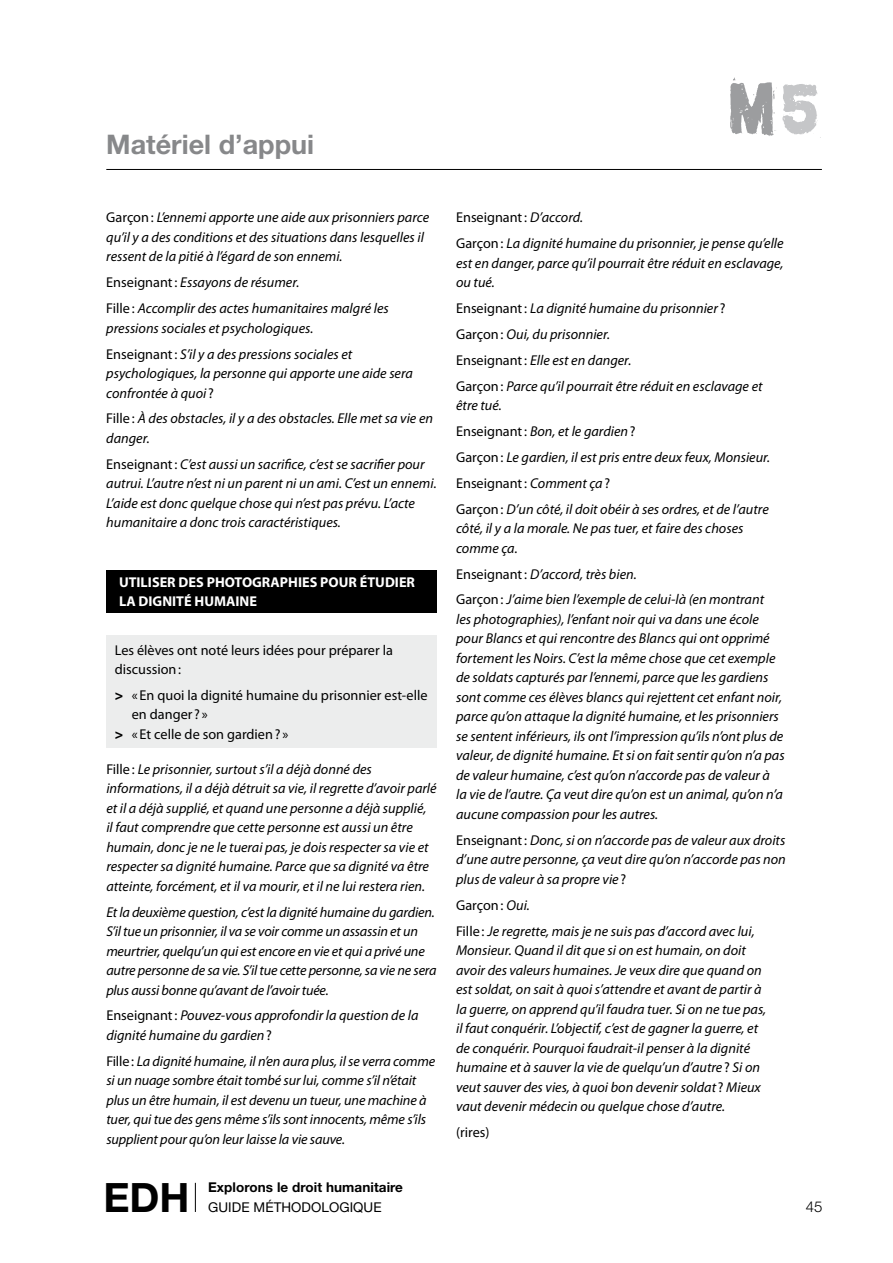
<style>
.page{position:relative;width:893px;height:1263px;background:#fff}
.page>*{position:absolute;margin:0;border:0;box-sizing:border-box;transform-origin:0 0}
.t1{font:79.65px "Mulgrave";color:#9c9d9f}
.t2{font:700 40.5px "Helvetica Neue";color:#000}
.t3{font:700 27px "Helvetica Neue";color:#87888a}
.t4{font:300 15px "Helvetica Neue";color:#000}
.t5{font:italic 14.25px/19.5px "Myriad Pro";color:#000}
.t6{font:14.25px/19.5px "Myriad Pro";color:#000}
.t7{font:700 14.25px/19.5px "Myriad Pro";color:#fff}
.t8{font:700 13.5px "Helvetica Neue";letter-spacing:.005em;color:#000}
.t9{font:13.5px "Helvetica Neue";color:#000}
.s1{color:#c5c6c8}
.s2{font-style:normal}
.s3{font-weight:900}
</style>
<div class="page">
<svg style="left:195px;top:1183px;width:1px;height:29px"></svg>
<hr style="left:106px;top:169px;width:716px;height:1px;background:#000">
<div style="left:106px;top:570px;width:331px;height:42px;background:#000"></div>
<div style="left:106px;top:635px;width:331px;height:112px;background:#eceded"></div>
<h3 class="t3" style="left:106px;top:127px;width:209px">Matériel d’appui</h3>
<h1 class="t1" style="left:724px;top:56px;width:100px">M<span class="s1">5</span></h1>
<p class="t5" style="left:106px;top:208px;width:324px"><span class="s2">Garçon:</span> L’ennemi apporte une aide aux prisonniers parce qu’il y a des conditions et des situations dans lesquelles il ressent de la pitié à l’égard de son ennemi.</p>
<p class="t5" style="left:106px;top:269px;width:284px;line-height:26px"><span class="s2">Enseignant:</span> Essayons de résumer.<br><span class="s2">Fille:</span> Accomplir des actes humanitaires malgré les</p>
<p class="t5" style="left:106px;top:315px;width:247px;line-height:26px">pressions sociales et psychologiques.<br><span class="s2">Enseignant:</span> S’il y a des pressions sociales et</p>
<p class="t5" style="left:106px;top:363px;width:308px">psychologiques, la personne qui apporte une aide sera confrontée à quoi <span class="s2">?</span></p>
<p class="t5" style="left:106px;top:409px;width:328px"><span class="s2">Fille:</span> À des obstacles, il y a des obstacles. Elle met sa vie en danger.</p>
<p class="t5" style="left:106px;top:454px;width:332px"><span class="s2">Enseignant:</span> C’est aussi un sacrifice, c’est se sacrifier pour autrui. L’autre n’est ni un parent ni un ami. C’est un ennemi.<br>L’aide est donc quelque chose qui n’est pas prévu. L’acte humanitaire a donc trois caractéristiques.</p>
<p class="t7" style="left:119px;top:572px;width:297px">UTILISER DES PHOTOGRAPHIES POUR ÉTUDIER<br>LA DIGNITÉ HUMAINE</p>
<p class="t6" style="left:115px;top:640px;width:280px">Les élèves ont noté leurs idées pour préparer la discussion:</p>
<p class="t6" style="left:115px;top:685px;width:314px"><span class="s3">&gt;</span> « En quoi la dignité humaine du prisonnier est-elle</p>
<p class="t6" style="left:132px;top:705px;width:77px">en danger ? »</p>
<p class="t6" style="left:115px;top:724px;width:175px"><span class="s3">&gt;</span> « Et celle de son gardien? »</p>
<p class="t5" style="left:106px;top:759px;width:332px"><span class="s2">Fille:</span> Le prisonnier, surtout s’il a déjà donné des informations, il a déjà détruit sa vie, il regrette d’avoir parlé et il a déjà supplié, et quand une personne a déjà supplié,<br>il faut comprendre que cette personne est aussi un être humain, donc je ne le tuerai pas, je dois respecter sa vie et respecter sa dignité humaine. Parce que sa dignité va être atteinte, forcément, et il va mourir, et il ne lui restera rien.</p>
<p class="t5" style="left:106px;top:902px;width:332px">Et la deuxième question, c’est la dignité humaine du gardien.<br>S’il tue un prisonnier, il va se voir comme un assassin et un meurtrier, quelqu’un qui est encore en vie et qui a privé une autre personne de sa vie. S’il tue cette personne, sa vie ne sera plus aussi bonne qu’avant de l’avoir tuée.</p>
<p class="t5" style="left:106px;top:1006px;width:314px"><span class="s2">Enseignant:</span> Pouvez-vous approfondir la question de la dignité humaine du gardien<span class="s2">?</span></p>
<p class="t5" style="left:106px;top:1051px;width:330px"><span class="s2">Fille:</span> La dignité humaine, il n’en aura plus, il se verra comme si un nuage sombre était tombé sur lui, comme s’il n’était plus un être humain, il est devenu un tueur, une machine à tuer, qui tue des gens même s’ils sont innocents, même s’ils supplient pour qu’on leur laisse la vie sauve.</p>
<h2 class="t2" style="left:104px;top:1172px;width:87px">EDH</h2>
<p class="t8" style="left:208px;top:1179px;width:196px">Explorons le droit humanitaire</p>
<p class="t9" style="left:208px;top:1199px;width:19px">GUIDE</p>
<p class="t9" style="left:254px;top:1199px;width:10px">MÉT</p>
<p class="t9" style="left:281px;top:1199px;width:20px">HODOLOGI</p>
<p class="t9" style="left:353px;top:1199px;width:20px">QUE</p>
<p class="t5" style="left:456px;top:204px;width:329px;line-height:26px"><span class="s2">Enseignant:</span> D’accord.<br><span class="s2">Garçon:</span> La dignité humaine du prisonnier, je pense qu’elle</p>
<p class="t5" style="left:456px;top:253px;width:329px">est en danger, parce qu’il pourrait être réduit en esclavage, ou tué.</p>
<p class="t5" style="left:456px;top:295px;width:308px;line-height:26px"><span class="s2">Enseignant:</span> La dignité humaine du prisonnier <span class="s2">?<br>Garçon:</span> Oui, du prisonnier.<br><span class="s2">Enseignant:</span> Elle est en danger.<br><span class="s2">Garçon:</span> Parce qu’il pourrait être réduit en esclavage et</p>
<p class="t5" style="left:456px;top:392px;width:316px;line-height:26px">être tué.<br><span class="s2">Enseignant:</span> Bon, et le gardien<span class="s2">?<br>Garçon:</span> Le gardien, il est pris entre deux feux, Monsieur.<br><span class="s2">Enseignant:</span> Comment ça<span class="s2">?<br>Garçon:</span> D’un côté, il doit obéir à ses ordres, et de l’autre</p>
<p class="t5" style="left:456px;top:518px;width:289px">côté, il y a la morale. Ne pas tuer, et faire des choses comme ça.</p>
<p class="t5" style="left:456px;top:561px;width:310px;line-height:26px"><span class="s2">Enseignant:</span> D’accord, très bien.<br><span class="s2">Garçon:</span> J’aime bien l’exemple de celui-là (en montrant</p>
<p class="t5" style="left:456px;top:609px;width:330px">les photographies), l’enfant noir qui va dans une école pour Blancs et qui rencontre des Blancs qui ont opprimé fortement les Noirs. C’est la même chose que cet exemple de soldats capturés par l’ennemi, parce que les gardiens sont comme ces élèves blancs qui rejettent cet enfant noir, parce qu’on attaque la dignité humaine, et les prisonniers se sentent inférieurs, ils ont l’impression qu’ils n’ont plus de valeur, de dignité humaine. Et si on fait sentir qu’on n’a pas de valeur humaine, c’est qu’on n’accorde pas de valeur à<br>la vie de l’autre. Ça veut dire qu’on est un animal, qu’on n’a aucune compassion pour les autres.</p>
<p class="t5" style="left:456px;top:830px;width:331px;text-align:justify"><span class="s2">Enseignant:</span> Donc, si on n’accorde pas de valeur aux droits d’une autre personne, ça veut dire qu’on n’accorde pas non plus de valeur à sa propre vie <span class="s2">?</span></p>
<p class="t5" style="left:456px;top:892px;width:300px;line-height:26px"><span class="s2">Garçon:</span> Oui.<br><span class="s2">Fille:</span> Je regrette, mais je ne suis pas d’accord avec lui,</p>
<p class="t5" style="left:456px;top:940px;width:312px">Monsieur. Quand il dit que si on est humain, on doit avoir des valeurs humaines. Je veux dire que quand on est soldat, on sait à quoi s’attendre et avant de partir à la guerre, on apprend qu’il faudra tuer. Si on ne tue pas, il faut conquérir. L’objectif, c’est de gagner la guerre, et de conquérir. Pourquoi faudrait-il penser à la dignité humaine et à sauver la vie de quelqu’un d’autre <span class="s2">?</span> Si on veut sauver des vies, à quoi bon devenir soldat <span class="s2">?</span> Mieux vaut devenir médecin ou quelque chose d’autre.</p>
<p class="t6" style="left:456px;top:1122px;width:35px">(rires)</p>
<p class="t4" style="left:806px;top:1197px;width:18px">45</p>
</div>
